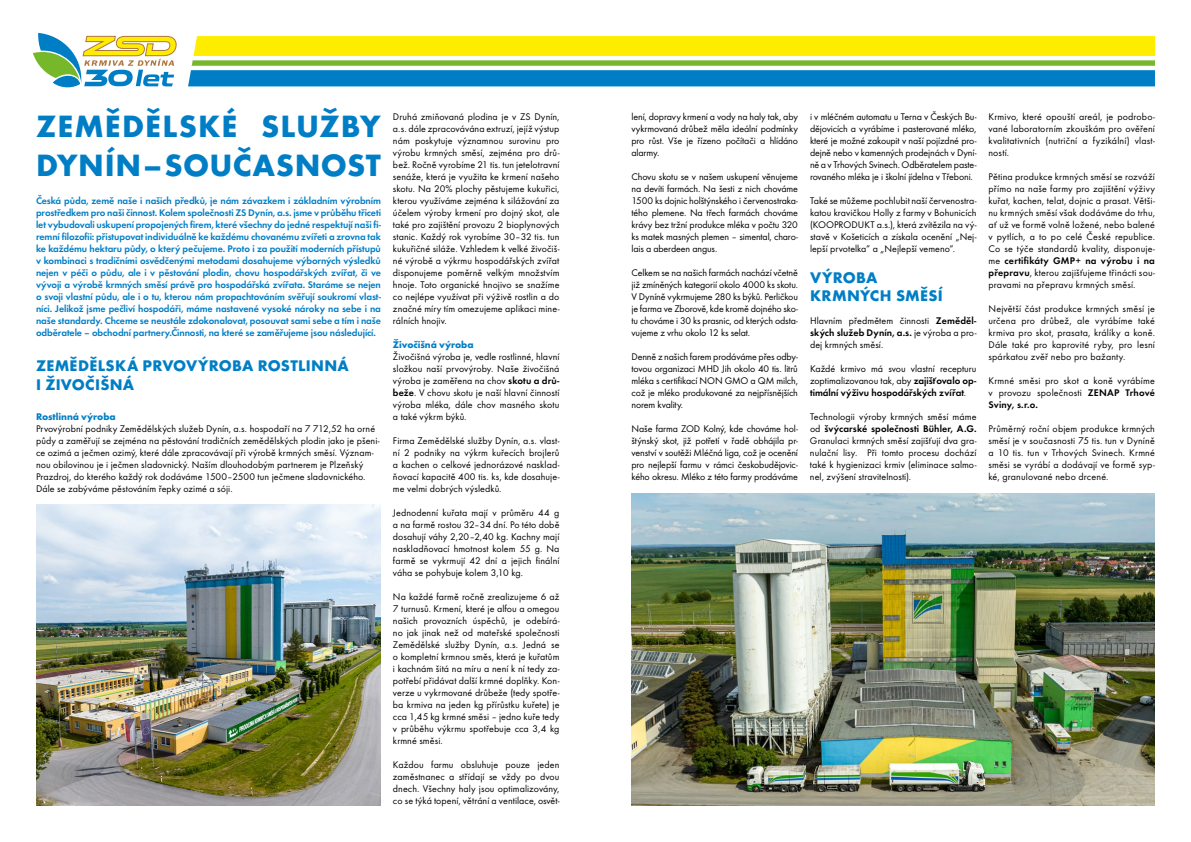
<style>
.page{position:relative;width:1191px;height:842px;background:#fff}
.page>*{position:absolute;margin:0;border:0;box-sizing:border-box;transform-origin:0 0}
.t1{font:700 32px/39.6px "Futura TOT";letter-spacing:.02em;color:#007ec5}
.t2{font:700 16px/19.2px "Futura TOT";letter-spacing:.015em;color:#007ec5}
.t3{font:10px/12px "Futura TOT";letter-spacing:.005em;color:#000;text-align:justify}
.t4{font:600 10px/12px "Futura TOT";letter-spacing:-.01em;color:#007ec5;text-align:justify}
.t5{font:700 10px "Futura TOT";letter-spacing:-.005em;color:#007ec5}
.s1{font-weight:600}
</style>
<div class="page">
<svg style="left:33px;top:33px;width:144px;height:55px"></svg>
<div style="left:559px;top:34px;width:72px;height:54px;background:linear-gradient(to right,#8fc6e5,#8fc6e5)"></div>
<svg style="left:188px;top:36px;width:967px;height:50px"></svg>
<img style="left:36px;top:504px;width:345px;height:302px">
<img style="left:631px;top:493px;width:524px;height:313px">
<h1 class="t1" style="left:36px;top:106px;width:346px">ZEMĚDĚLSKÉ SLUŽBY<br>DYNÍN – SOUČASNOST</h1>
<p class="t4" style="left:36px;top:195px;width:346px">Česká půda, země naše i našich předků, je nám závazkem i základním výrobním prostředkem pro naši činnost. Kolem společnosti ZS Dynín, a.s. jsme v průběhu třiceti let vybudovali uskupení propojených firem, které všechny do jedné respektují naši fi&shy;remní filozofii: přistupovat individuálně ke každému chovanému zvířeti a zrovna tak ke každému hektaru půdy, o který pečujeme. Proto i za použití moderních přístupů v kombinaci s tradičními osvědčenými metodami dosahujeme výborných výsledků nejen v péči o půdu, ale i v pěstování plodin, chovu hospodářských zvířat, či ve vývoji a výrobě krmných směsí právě pro hospodářská zvířata. Staráme se nejen o svoji vlastní půdu, ale i o tu, kterou nám propachtováním svěřují soukromí vlast&shy;níci. Jelikož jsme pečliví hospodáři, máme nastavené vysoké nároky na sebe i na naše standardy. Chceme se neustále zdokonalovat, posouvat sami sebe a tím i naše odběratele – obchodní partnery.Činnosti, na které se zaměřujeme jsou následující.</p>
<h2 class="t2" style="left:36px;top:356px;width:314px">ZEMĚDĚLSKÁ PRVOVÝROBA ROSTLINNÁ<br>I ŽIVOČIŠNÁ</h2>
<p class="t5" style="left:36px;top:410px;width:81px">Rostlinná výroba</p>
<p class="t3" style="left:36px;top:423px;width:345px;text-align:left">Prvovýrobní podniky Zemědělských služeb Dynín, a.s. hospodaří na 7 712,52 ha orné půdy a zaměřují se zejména na pěstování tradičních zemědělských plodin jako je pšeni&shy;ce ozimá a ječmen ozimý, které dále zpracovávají při výrobě krmných směsí. Význam&shy;nou obilovinou je i ječmen sladovnický. Naším dlouhodobým partnerem je Plzeňský Prazdroj, do kterého každý rok dodáváme 1500–2500 tun ječmene sladovnického.<br>Dále se zabýváme pěstováním řepky ozimé a sóji.</p>
<p class="t3" style="left:393px;top:111px;width:168px">Druhá zmiňovaná plodina je v ZS Dynín, a.s. dále zpracovávána extruzí, jejíž výstup nám poskytuje významnou surovinu pro výrobu krmných směsí, zejména pro drů&shy;bež. Ročně vyrobíme 21 tis. tun jetelotravní senáže, která je využita ke krmení našeho skotu. Na 20% plochy pěstujeme kukuřici, kterou využíváme zejména k silážování za účelem výroby krmení pro dojný skot, ale také pro zajištění provozu 2 bioplynových stanic. Každý rok vyrobíme 30–32 tis. tun kukuřičné siláže. Vzhledem k velké živočiš&shy;né výrobě a výkrmu hospodářských zvířat disponujeme poměrně velkým množstvím hnoje. Toto organické hnojivo se snažíme co nejlépe využívat při výživě rostlin a do značné míry tím omezujeme aplikaci mine&shy;rálních hnojiv.</p>
<p class="t5" style="left:393px;top:338px;width:82px">Živočišná výroba</p>
<p class="t3" style="left:393px;top:351px;width:168px">Živočišná výroba je, vedle rostlinné, hlavní složkou naší prvovýroby. Naše živočišná výroba je zaměřena na chov <span class="s1">skotu a drů&shy;beže</span>. V chovu skotu je naší hlavní činností výroba mléka, dále chov masného skotu a také výkrm býků.</p>
<p class="t3" style="left:393px;top:435px;width:168px">Firma Zemědělské služby Dynín, a.s. vlast&shy;ní 2 podniky na výkrm kuřecích brojlerů a kachen o celkové jednorázové nasklad&shy;ňovací kapacitě 400 tis. ks, kde dosahuje&shy;me velmi dobrých výsledků.</p>
<p class="t3" style="left:393px;top:507px;width:168px">Jednodenní kuřata mají v průměru 44 g a na farmě rostou 32–34 dní. Po této době dosahují váhy 2,20–2,40 kg. Kachny mají naskladňovací hmotnost kolem 55 g. Na farmě se vykrmují 42 dní a jejich finální váha se pohybuje kolem 3,10 kg.</p>
<p class="t3" style="left:393px;top:591px;width:168px">Na každé farmě ročně zrealizujeme 6 až 7 turnusů. Krmení, které je alfou a omegou našich provozních úspěchů, je odebírá&shy;no jak jinak než od mateřské společnosti Zemědělské služby Dynín, a.s. Jedná se o kompletní krmnou směs, která je kuřatům i kachnám šitá na míru a není k ní tedy za&shy;potřebí přidávat další krmné doplňky. Kon&shy;verze u vykrmované drůbeže (tedy spotře&shy;ba krmiva na jeden kg přírůstku kuřete) je cca 1,45 kg krmné směsi – jedno kuře tedy v průběhu výkrmu spotřebuje cca 3,4 kg krmné směsi.</p>
<p class="t3" style="left:393px;top:759px;width:168px">Každou farmu obsluhuje pouze jeden zaměstnanec a střídají se vždy po dvou dnech. Všechny haly jsou optimalizovány, co se týká topení, větrání a ventilace, osvět-</p>
<p class="t3" style="left:631px;top:111px;width:168px">lení, dopravy krmení a vody na haly tak, aby vykrmovaná drůbež měla ideální podmínky pro růst. Vše je řízeno počítači a hlídáno alarmy.</p>
<p class="t3" style="left:631px;top:171px;width:168px">Chovu skotu se v našem uskupení věnujeme na devíti farmách. Na šesti z nich chováme 1500 ks dojnic holštýnského i červenostraka&shy;tého plemene. Na třech farmách chováme krávy bez tržní produkce mléka v počtu 320 ks matek masných plemen – simental, charo&shy;lais a aberdeen angus.</p>
<p class="t3" style="left:631px;top:267px;width:168px">Celkem se na našich farmách nachází včetně již zmíněných kategorií okolo 4000 ks skotu.<br>V Dyníně vykrmujeme 280 ks býků. Perličkou je farma ve Zborově, kde kromě dojného sko&shy;tu chováme i 30 ks prasnic, od kterých odsta&shy;vujeme z vrhu okolo 12 ks selat.</p>
<p class="t3" style="left:631px;top:351px;width:168px">Denně z našich farem prodáváme přes odby&shy;tovou organizaci MHD Jih okolo 40 tis. litrů mléka s certifikací NON GMO a QM milch, což je mléko produkované za nejpřísnějších norem kvality.</p>
<p class="t3" style="left:631px;top:423px;width:168px">Naše farma ZOD Kolný, kde chováme hol&shy;štýnský skot, již potřetí v řadě obhájila pr&shy;venství v soutěži Mléčná liga, což je ocenění pro nejlepší farmu v rámci českobudějovic&shy;kého okresu. Mléko z této farmy prodáváme</p>
<p class="t3" style="left:810px;top:111px;width:168px">i v mléčném automatu u Terna v Českých Bu&shy;dějovicích a vyrábíme i pasterované mléko, které je možné zakoupit v naší pojízdné pro&shy;dejně nebo v kamenných prodejnách v Dyní&shy;ně a v Trhových Svinech. Odběratelem paste&shy;rovaného mléka je i školní jídelna v Třeboni.</p>
<p class="t3" style="left:810px;top:195px;width:168px">Také se můžeme pochlubit naší červenostra&shy;katou kravičkou Holly z farmy v Bohunicích (KOOPRODUKT a.s.), která zvítězila na vý&shy;stavě v Košeticích a získala ocenění „Nej&shy;lepší prvotelka“ a „Nejlepší vemeno“.</p>
<h2 class="t2" style="left:810px;top:268px;width:134px;line-height:18px">VÝROBA<br>KRMNÝCH SMĚSÍ</h2>
<p class="t3" style="left:810px;top:315px;width:168px">Hlavním předmětem činnosti <span class="s1">Zeměděl&shy;ských služeb Dynín, a.s.</span> je výroba a pro&shy;dej krmných směsí.</p>
<p class="t3" style="left:810px;top:363px;width:168px">Každé krmivo má svou vlastní recepturu zoptimalizovanou tak, aby <span class="s1">zajišťovalo op&shy;timální výživu hospodářských zvířat</span>.</p>
<p class="t3" style="left:810px;top:411px;width:168px">Technologii výroby krmných směsí máme od <span class="s1">švýcarské společnosti Bühler, A.G.<br></span>Granulaci krmných směsí zajišťují dva gra&shy;nulační lisy. Při tomto procesu dochází také k hygienizaci krmiv (eliminace salmo&shy;nel, zvýšení stravitelnosti).</p>
<p class="t3" style="left:988px;top:111px;width:168px">Krmivo, které opouští areál, je podrobo&shy;vané laboratorním zkouškám pro ověření kvalitativních (nutriční a fyzikální) vlast&shy;ností.</p>
<p class="t3" style="left:988px;top:171px;width:168px">Pětina produkce krmných směsí se rozváží přímo na naše farmy pro zajištění výživy kuřat, kachen, telat, dojnic a prasat. Větši&shy;nu krmných směsí však dodáváme do trhu, ať už ve formě volně ložené, nebo balené v pytlích, a to po celé České republice.<br>Co se týče standardů kvality, disponuje&shy;me <span class="s1">certifikáty GMP+ na výrobu i na přepravu</span>, kterou zajišťujeme třinácti sou&shy;pravami na přepravu krmných směsí.</p>
<p class="t3" style="left:988px;top:303px;width:168px">Největší část produkce krmných směsí je určena pro drůbež, ale vyrábíme také krmiva pro skot, prasata, králíky a koně.<br>Dále také pro kaprovité ryby, pro lesní spárkatou zvěř nebo pro bažanty.</p>
<p class="t3" style="left:988px;top:375px;width:168px">Krmné směsi pro skot a koně vyrábíme v provozu společnosti <span class="s1">ZENAP Trhové Sviny, s.r.o.</span></p>
<p class="t3" style="left:988px;top:423px;width:168px">Průměrný roční objem produkce krmných směsí je v současnosti 75 tis. tun v Dyníně a 10 tis. tun v Trhových Svinech. Krmné směsi se vyrábí a dodávají ve formě syp&shy;ké, granulované nebo drcené.</p>
</div>
